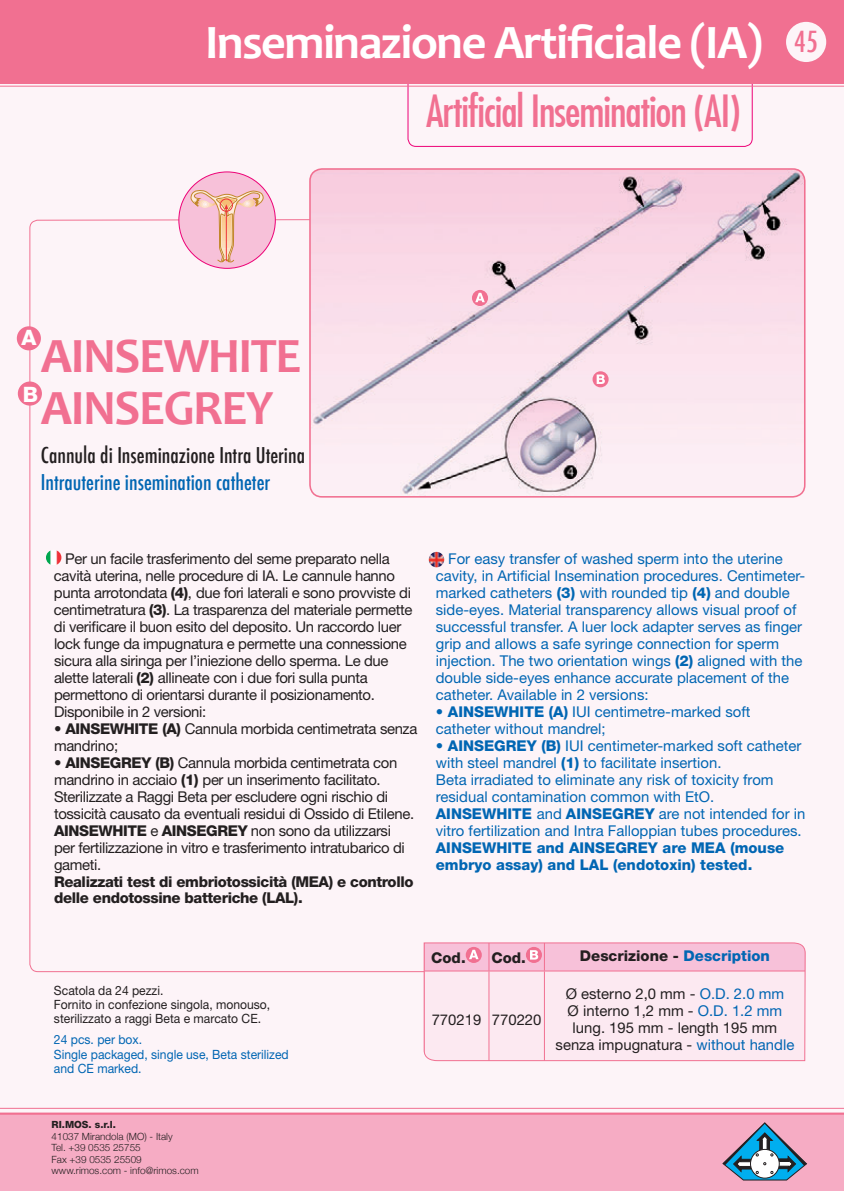
<style>
.page{position:relative;width:844px;height:1191px;background:#fff}
.page>*{position:absolute;margin:0;border:0;box-sizing:border-box;transform-origin:0 0}
.t1{font:700 49.52px "Candara";letter-spacing:-.03em;color:#f17091}
.t2{font:700 48.12px "Candara";letter-spacing:-.03em;color:#fff}
.t3{font:42.52px "Futura Condensed";letter-spacing:-.025em;color:#f17091}
.t4{font:500 condensed 28.35px "Futura";color:#f17091}
.t5{font:500 condensed 21.18px "Futura";color:#231f20}
.t6{font:500 condensed 21.18px "Futura";color:#0166b3}
.t7{font:800 21.18px "Helvetica Neue";color:#fff}
.t8{font:14.88px/17px "Helvetica Neue";letter-spacing:-.025em;color:#231f20}
.t9{font:14.88px/17px "Helvetica Neue";color:#0166b3}
.t10{font:14.88px/17px "Helvetica Neue";color:#231f20;text-align:center}
.t11{font:800 14.88px/16.3px "Helvetica Neue";letter-spacing:-.025em;color:#231f20}
.t12{font:800 14.88px/17px "Helvetica Neue";color:#0166b3}
.t13{font:800 14.88px "Helvetica Neue";color:#231f20}
.t14{font:12.78px/14.2px "Helvetica Neue";color:#231f20;scale:.95 1}
.t15{font:12.78px/14.2px "Helvetica Neue";color:#0166b3;scale:.95 1}
.t16{font:300 9.97px/11.4px "Helvetica Neue";color:#231f20}
.t17{font:800 9.97px "Helvetica Neue";color:#231f20}
.s1{font-weight:800}
.s2{color:#0166b3}
</style>
<div class="page">
<div style="left:0;top:2px;width:843px;height:1189px;background:#fdf4f8"></div>
<div style="left:0;top:0;width:843px;height:83px;background:#f17091"></div>
<hr style="left:0;top:86px;width:843px;height:1px;background:#f17091">
<div style="left:785px;top:22px;width:41px;height:40px;background:#fdf4f8;border-radius:50%"></div>
<div style="left:0;top:1113px;width:843px;height:78px;background:#f6acc4"></div>
<svg style="left:722px;top:1122px;width:84px;height:58px"></svg>
<hr style="left:0;top:1112px;width:843px;height:2px;background:#f17091">
<hr style="left:0;top:1108px;width:843px;height:1px;background:#f17091">
<svg style="left:29px;top:219px;width:413px;height:753px"></svg>
<img style="left:310px;top:169px;width:494px;height:328px">
<div style="left:309px;top:168px;width:496px;height:329px;border:2px solid #f17091;border-radius:12px"></div>
<img style="left:428px;top:552px;width:16px;height:15px;border-radius:8px">
<div style="left:179px;top:172px;width:96px;height:96px;background:#f7c1d9;border-radius:50%"></div>
<svg style="left:191px;top:190px;width:73px;height:72px"></svg>
<div style="left:220px;top:199px;width:13px;height:12px;border:1px solid #ee3339;border-radius:50%"></div>
<svg style="left:423px;top:942px;width:382px;height:119px"></svg>
<svg style="left:472px;top:290px;width:16px;height:16px"></svg>
<svg style="left:475px;top:293px;width:9px;height:9px"></svg>
<svg style="left:592px;top:371px;width:16px;height:16px"></svg>
<svg style="left:596px;top:374px;width:8px;height:10px"></svg>
<div style="left:17px;top:326px;width:24px;height:24px;background:#f17091;border-radius:50%"></div>
<div style="left:18px;top:381px;width:24px;height:24px;background:#f17091;border-radius:50%"></div>
<h2 class="t2" style="left:205px;top:12px;width:559px">Inseminazione Artificiale (IA)</h2>
<h3 class="t3" style="left:426px;top:84px;width:316px">Artificial Insemination (AI)</h3>
<h3 class="t4" style="left:794px;top:24px;width:25px">45</h3>
<h3 class="t7" style="left:21px;top:325px;width:16px">A</h3>
<h1 class="t1" style="left:41px;top:325px;width:262px">AINSEWHITE</h1>
<h3 class="t7" style="left:23px;top:381px;width:17px">B</h3>
<h1 class="t1" style="left:41px;top:376px;width:234px">AINSEGREY</h1>
<h3 class="t5" style="left:41px;top:441px;width:266px">Cannula di Inseminazione Intra Uterina</h3>
<h3 class="t6" style="left:41px;top:468px;width:231px">Intrauterine insemination catheter</h3>
<p class="t8" style="left:54px;top:550px;width:360px;text-indent:11px">Per un facile trasferimento del seme preparato nella cavità uterina, nelle procedure di IA. Le cannule hanno punta arrotondata <span class="s1">(4)</span>, due fori laterali e sono provviste di centimetratura <span class="s1">(3)</span>. La trasparenza del materiale permette di verificare il buon esito del deposito. Un raccordo luer lock funge da impugnatura e permette una connessione sicura alla siringa per l’iniezione dello sperma. Le due alette laterali <span class="s1">(2)</span> allineate con i due fori sulla punta permettono di orientarsi durante il posizionamento.<br>Disponibile in 2 versioni:</p>
<p class="t8" style="left:54px;top:720px;width:365px"><span class="s1">• AINSEWHITE (A)</span> Cannula morbida centimetrata senza mandrino;</p>
<p class="t8" style="left:54px;top:754px;width:361px"><span class="s1">• AINSEGREY (B)</span> Cannula morbida centimetrata con mandrino in acciaio <span class="s1">(1)</span> per un inserimento facilitato.<br>Sterilizzate a Raggi Beta per escludere ogni rischio di tossicità causato da eventuali residui di Ossido di Etilene.<br><span class="s1">AINSEWHITE</span> e <span class="s1">AINSEGREY</span> non sono da utilizzarsi per fertilizzazione in vitro e trasferimento intratubarico di gameti.</p>
<p class="t11" style="left:54px;top:873px;width:361px">Realizzati test di embriotossicità (MEA) e controllo delle endotossine batteriche (LAL).</p>
<p class="t9" style="left:435px;top:550px;width:371px;text-indent:12px">For easy transfer of washed sperm into the uterine cavity, in Artificial Insemination procedures. Centimeter&shy;marked catheters <span class="s1">(3)</span> with rounded tip <span class="s1">(4)</span> and double side-eyes. Material transparency allows visual proof of successful transfer. A luer lock adapter serves as finger grip and allows a safe syringe connection for sperm injection. The two orientation wings <span class="s1">(2)</span> aligned with the double side-eyes enhance accurate placement of the catheter. Available in 2 versions:</p>
<p class="t9" style="left:435px;top:703px;width:316px"><span class="s1">• AINSEWHITE (A)</span> IUI centimetre-marked soft catheter without mandrel;</p>
<p class="t9" style="left:435px;top:737px;width:371px"><span class="s1">• AINSEGREY (B)</span> IUI centimeter-marked soft catheter with steel mandrel <span class="s1">(1)</span> to facilitate insertion.<br>Beta irradiated to eliminate any risk of toxicity from residual contamination common with EtO.<br><span class="s1">AINSEWHITE</span> and <span class="s1">AINSEGREY</span> are not intended for in vitro fertilization and Intra Falloppian tubes procedures.</p>
<p class="t12" style="left:435px;top:839px;width:350px">AINSEWHITE and AINSEGREY are MEA (mouse embryo assay) and LAL (endotoxin) tested.</p>
<p class="t14" style="left:54px;top:982px;width:229px">Scatola da 24 pezzi.<br>Fornito in confezione singola, monouso, sterilizzato a raggi Beta e marcato CE.</p>
<p class="t15" style="left:54px;top:1032px;width:248px">24 pcs. per box.<br>Single packaged, single use, Beta sterilized and CE marked.</p>
<p class="t11" style="left:431px;top:949px;width:36px">Cod.</p>
<p class="t11" style="left:491px;top:949px;width:36px">Cod.</p>
<p class="t13" style="left:580px;top:946px;width:191px">Descrizione - <span class="s2">Description</span></p>
<p class="t10" style="left:431px;top:1010px;width:111px">770219 770220</p>
<p class="t10" style="left:555px;top:985px;width:240px">Ø esterno 2,0 mm - <span class="s2">O.D. 2.0 mm<br></span>Ø interno 1,2 mm - <span class="s2">O.D. 1.2 mm </span>lung. 195 mm - length 195 mm senza impugnatura - <span class="s2">without handle</span></p>
<p class="t17" style="left:52px;top:1119px;width:66px">RI.MOS. s.r.l.</p>
<p class="t16" style="left:52px;top:1129px;width:148px">41037 Mirandola (MO) - Italy<br>Tel. +39 0535 25755<br>Fax +39 0535 25509 www.rimos.com - info@rimos.com</p>
</div>
